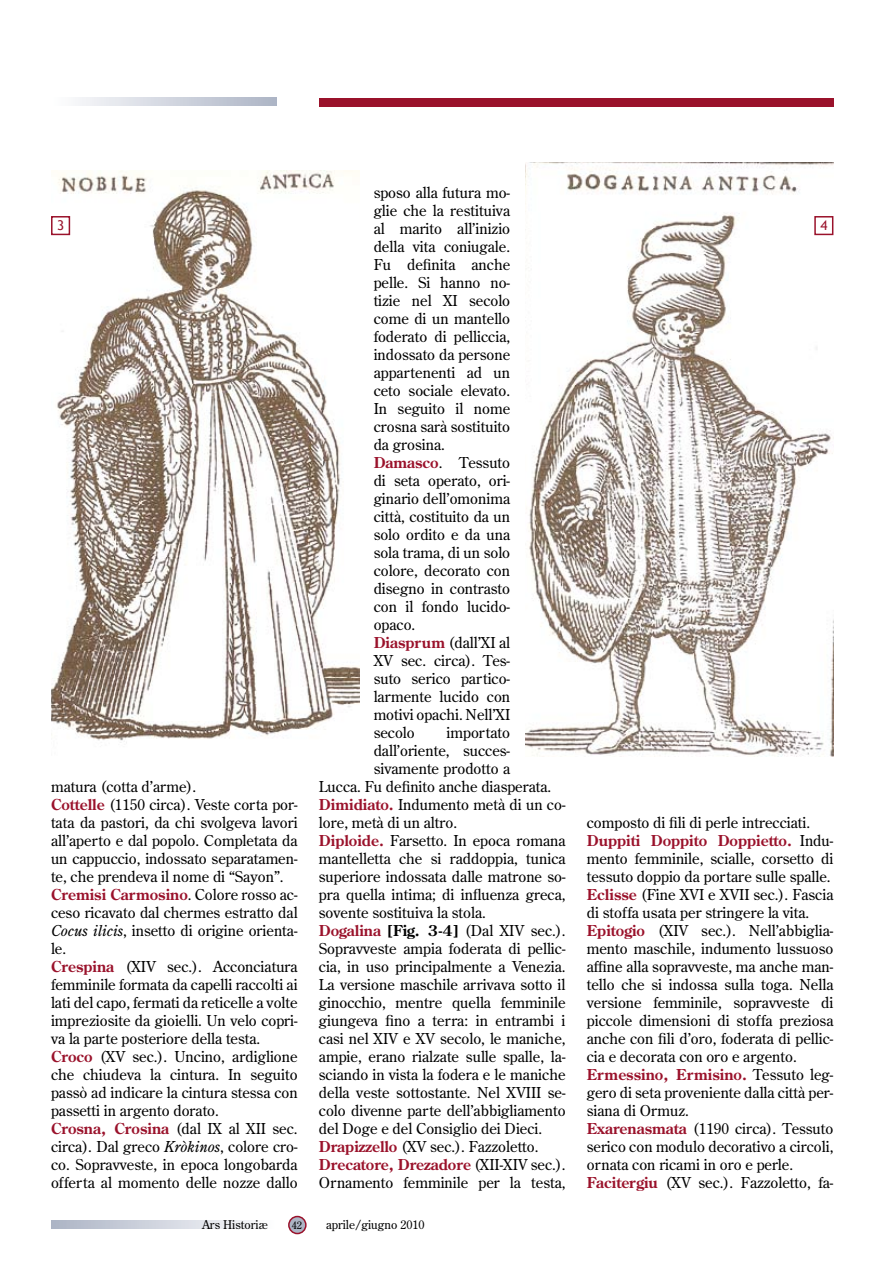
<style>
.page{position:relative;width:893px;height:1263px;background:#fff}
.page>*{position:absolute;margin:0;border:0;box-sizing:border-box;transform-origin:0 0}
.t1{font:15px/18px "Century Old Style";color:#000}
.t2{font:700 15px "Century Old Style";color:#9a122b}
.t3{font:13.5px "Trebuchet MS";color:#9a122b}
.t4{font:12px "Century Old Style";color:#000}
.t5{font:10.5px "Century Old Style";color:#000}
.s1{font-weight:700;color:#9a122b}
.s2{font-weight:700}
.s3{font-weight:400;color:#000}
.s4{font-style:italic}
</style>
<div class="page">
<div style="left:289px;top:1216px;width:17px;height:17px;background:#acb4c4;border-radius:50%"></div>
<div style="left:288px;top:1216px;width:19px;height:18px;border:2px solid #9a122b;border-radius:50%"></div>
<svg style="left:51px;top:1220px;width:199px;height:9px;background:#cfd4de"></svg>
<div style="left:319px;top:98px;width:514px;height:8px;background:#9a122b"></div>
<svg style="left:78px;top:97px;width:198px;height:9px;background:#d0d4de"></svg>
<img style="left:51px;top:170px;width:309px;height:573px">
<img style="left:525px;top:162px;width:308px;height:594px">
<div style="left:52px;top:217px;width:17px;height:17px;background:#fff"></div>
<div style="left:51px;top:216px;width:19px;height:19px;border:2px solid #9a122b"></div>
<div style="left:815px;top:217px;width:18px;height:17px;background:#fff"></div>
<div style="left:814px;top:216px;width:19px;height:19px;border:2px solid #9a122b"></div>
<p class="t1" style="left:374px;top:183px;width:138px">sposo alla futura mo&shy;glie che la restituiva al marito all’inizio della vita coniugale.<br>Fu definita anche pelle. Si hanno no&shy;tizie nel XI secolo come di un mantello foderato di pelliccia, indossato da persone appartenenti ad un ceto sociale elevato.<br>In seguito il nome crosna sarà sostituito da grosina.<br><span class="s1">Damasco</span>. Tessuto di seta operato, ori&shy;ginario dell’omonima città, costituito da un solo ordito e da una sola trama, di un solo colore, decorato con disegno in contrasto con il fondo lucido&shy;opaco.<br><span class="s1">Diasprum</span> (dall’XI al<br>XV sec. circa). Tes&shy;suto serico partico&shy;larmente lucido con motivi opachi. Nell’XI secolo</p>
<p class="t3" style="left:57px;top:218px;width:9px">3</p>
<p class="t3" style="left:820px;top:218px;width:9px">4</p>
<p class="t1" style="left:447px;top:723px;width:65px">importato</p>
<p class="t1" style="left:374px;top:741px;width:138px">dall’oriente, succes-</p>
<p class="t1" style="left:374px;top:759px;width:138px">sivamente prodotto a</p>
<p class="t1" style="left:319px;top:777px;width:234px">Lucca. Fu definito anche diasperata.</p>
<p class="t1" style="left:319px;top:795px;width:248px"><span class="s1">Dimidiato.</span> Indumento metà di un co-</p>
<p class="t1" style="left:319px;top:813px;width:140px">lore, metà di un altro.</p>
<p class="t1" style="left:319px;top:831px;width:248px"><span class="s1">Diploide.</span> Farsetto. In epoca romana</p>
<p class="t1" style="left:319px;top:849px;width:248px">mantelletta che si raddoppia, tunica</p>
<p class="t1" style="left:319px;top:867px;width:248px">superiore indossata dalle matrone so-</p>
<p class="t1" style="left:319px;top:885px;width:248px">pra quella intima; di influenza greca,</p>
<p class="t1" style="left:319px;top:903px;width:169px">sovente sostituiva la stola.</p>
<p class="t1" style="left:319px;top:921px;width:248px"><span class="s1">Dogalina</span> <span class="s2">[Fig. 3-4]</span> (Dal XIV sec.).</p>
<p class="t1" style="left:319px;top:939px;width:248px">Sopravveste ampia foderata di pellic-</p>
<p class="t1" style="left:319px;top:957px;width:248px">cia, in uso principalmente a Venezia.</p>
<p class="t1" style="left:319px;top:975px;width:248px">La versione maschile arrivava sotto il</p>
<p class="t1" style="left:319px;top:993px;width:248px">ginocchio, mentre quella femminile</p>
<p class="t1" style="left:319px;top:1011px;width:248px">giungeva fino a terra: in entrambi i</p>
<p class="t1" style="left:319px;top:1029px;width:248px">casi nel XIV e XV secolo, le maniche,</p>
<p class="t1" style="left:319px;top:1047px;width:248px">ampie, erano rialzate sulle spalle, la-</p>
<p class="t1" style="left:319px;top:1065px;width:248px">sciando in vista la fodera e le maniche</p>
<p class="t1" style="left:319px;top:1083px;width:248px">della veste sottostante. Nel XVIII se-</p>
<p class="t1" style="left:319px;top:1101px;width:248px">colo divenne parte dell’abbigliamento</p>
<p class="t1" style="left:319px;top:1119px;width:225px">del Doge e del Consiglio dei Dieci.</p>
<p class="t1" style="left:319px;top:1137px;width:221px"><span class="s1">Drapizzello</span> (XV sec.). Fazzoletto.</p>
<p class="t2" style="left:319px;top:1155px;width:248px">Drecatore, Drezadore <span class="s3">(XII-XIV sec.).</span></p>
<p class="t1" style="left:319px;top:1173px;width:248px">Ornamento femminile per la testa,</p>
<p class="t1" style="left:51px;top:777px;width:248px">matura (cotta d’arme).<br><span class="s1">Cottelle</span> (1150 circa). Veste corta por&shy;tata da pastori, da chi svolgeva lavori all’aperto e dal popolo. Completata da un cappuccio, indossato separatamen&shy;te, che prendeva il nome di “Sayon”.<br><span class="s1">Cremisi Carmosino</span>. Colore rosso ac&shy;ceso ricavato dal chermes estratto dal <span class="s4">Cocus ilicis</span>, insetto di origine orienta&shy;le.<br><span class="s1">Crespina</span> (XIV sec.). Acconciatura femminile formata da capelli raccolti ai lati del capo, fermati da reticelle a volte impreziosite da gioielli. Un velo copri&shy;va la parte posteriore della testa.<br><span class="s1">Croco</span> (XV sec.). Uncino, ardiglione che chiudeva la cintura. In seguito passò ad indicare la cintura stessa con passetti in argento dorato.<br><span class="s1">Crosna, Crosina</span> (dal IX al XII sec. circa). Dal greco <span class="s4">Kròkinos</span>, colore cro&shy;co. Sopravveste, in epoca longobarda offerta al momento delle nozze dallo</p>
<p class="t1" style="left:587px;top:813px;width:248px">composto di fili di perle intrecciati.<br><span class="s1">Duppiti Doppito Doppietto.</span> Indu&shy;mento femminile, scialle, corsetto di tessuto doppio da portare sulle spalle.<br><span class="s1">Eclisse</span> (Fine XVI e XVII sec.). Fascia di stoffa usata per stringere la vita.<br><span class="s1">Epitogio</span> (XIV sec.). Nell’abbiglia&shy;mento maschile, indumento lussuoso affine alla sopravveste, ma anche man&shy;tello che si indossa sulla toga. Nella versione femminile, sopravveste di piccole dimensioni di stoffa preziosa anche con fili d’oro, foderata di pellic&shy;cia e decorata con oro e argento.<br><span class="s1">Ermessino, Ermisino.</span> Tessuto leg&shy;gero di seta proveniente dalla città per&shy;siana di Ormuz.<br><span class="s1">Exarenasmata</span> (1190 circa). Tessuto serico con modulo decorativo a circoli, ornata con ricami in oro e perle.<br><span class="s1">Facitergiu</span> (XV sec.). Fazzoletto, fa-</p>
<p class="t4" style="left:202px;top:1217px;width:67px">Ars Historiæ</p>
<p class="t5" style="left:292px;top:1218px;width:12px">42</p>
<p class="t4" style="left:326px;top:1217px;width:100px">aprile/giugno 2010</p>
</div>
